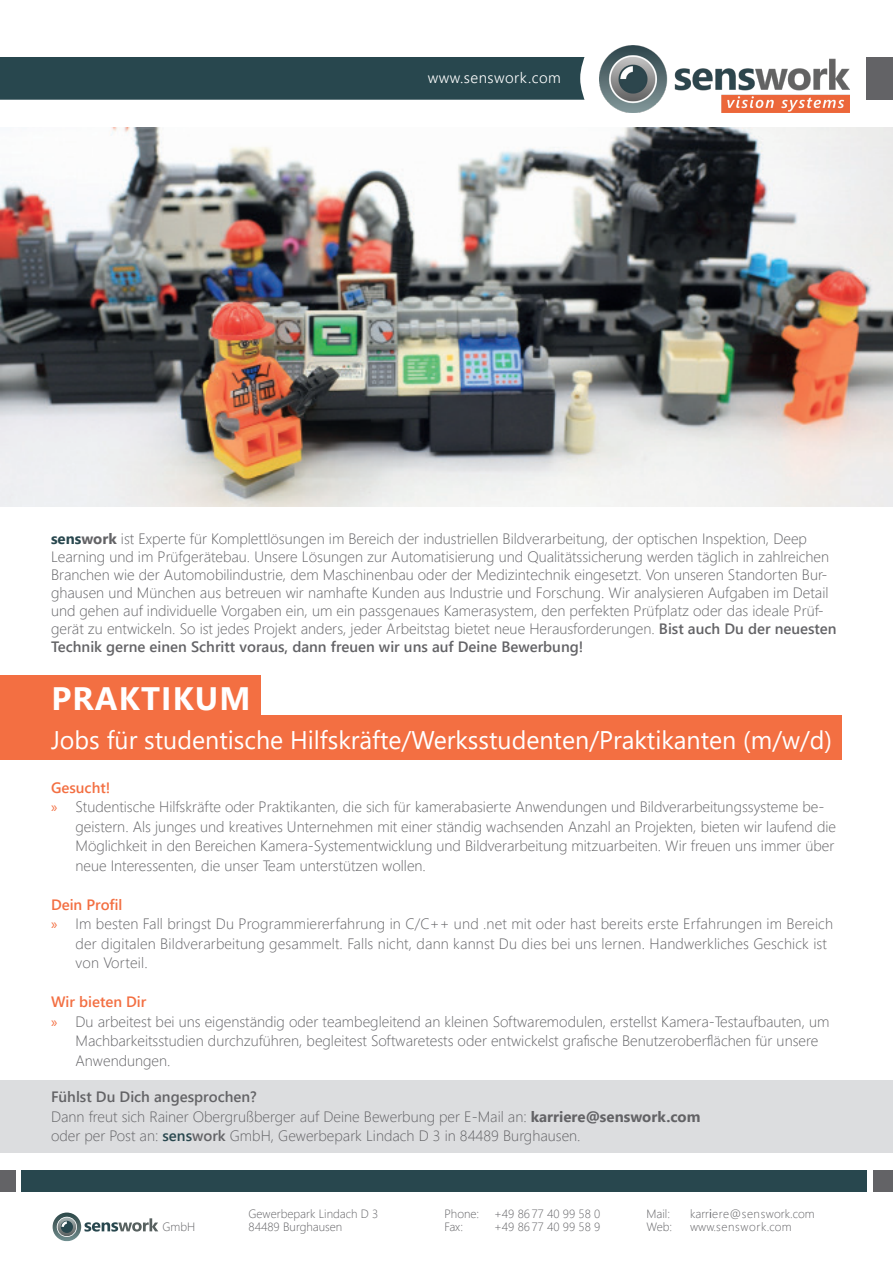
<style>
.page{position:relative;width:893px;height:1263px;background:#fff}
.page>*{position:absolute;margin:0;border:0;box-sizing:border-box;transform-origin:0 0}
.fliess{font:700 32.4px "Segoe UI";letter-spacing:.035em;color:#fff}
.fliess-2{font:25.5px "Segoe UI";color:#fff}
.t1{font:300 15.15px "Segoe UI";letter-spacing:.03em;color:#fff}
.fliess-3{font:300 15px/19.5px "Segoe UI";color:#636366}
.head2{font:600 15px "Segoe UI";color:#f36f42}
.fliess-4{font:600 15px "Segoe UI";color:#636366}
.t2{font:300 12px "Segoe UI";color:#636366}
.t3{font:300 12px "Segoe UI";letter-spacing:.05em;color:#636366}
.s1{font-weight:700;color:#28474e}
.s2{font-weight:700}
.s3{font-weight:600}
.s4{font-family:"Myriad Pro";font-weight:400;color:#f36f42}
.s5{font-weight:600;color:#28474e}
.s6{font-weight:400}
</style>
<div class="page">
<div style="left:0;top:1080px;width:893px;height:72px;background:#dcdddf"></div>
<img style="left:600px;top:45px;width:249px;height:68px">
<div style="left:867px;top:57px;width:26px;height:43px;background:#636366"></div>
<div style="left:0;top:57px;width:585px;height:43px;background:#28474e"></div>
<div style="left:0;top:675px;width:261px;height:45px;background:#f36f42"></div>
<div style="left:0;top:715px;width:842px;height:45px;background:#f36f42"></div>
<img style="left:0;top:128px;width:893px;height:378px">
<div style="left:22px;top:1170px;width:845px;height:21px;background:#28474e"></div>
<div style="left:0;top:1170px;width:16px;height:21px;background:#636366"></div>
<div style="left:873px;top:1170px;width:20px;height:21px;background:#636366"></div>
<img style="left:53px;top:1212px;width:28px;height:29px;border-radius:14px">
<svg style="left:57px;top:1217px;width:20px;height:20px"></svg>
<img style="left:57px;top:1217px;width:19px;height:19px;border-radius:9px">
<div style="left:61px;top:1221px;width:12px;height:12px;background:#28474e;border-radius:50%"></div>
<svg style="left:62px;top:1221px;width:5px;height:6px"></svg>
<svg style="left:85px;top:1218px;width:73px;height:13px"></svg>
<p class="t1" style="left:428px;top:63px;width:135px">www.senswork.com</p>
<p class="fliess-3" style="left:51px;top:528px;width:787px;line-height:18px"><span class="s1">sens</span><span class="s2">work</span> ist Experte für Komplettlösungen im Bereich der industriellen Bildverarbeitung, der optischen Inspektion, Deep Learning und im Prüfgerätebau. Unsere Lösungen zur Automatisierung und Qualitätssicherung werden täglich in zahlreichen Branchen wie der Automobilindustrie, dem Maschinenbau oder der Medizintechnik eingesetzt. Von unseren Standorten Bur&shy;ghausen und München aus betreuen wir namhafte Kunden aus Industrie und Forschung. Wir analysieren Aufgaben im Detail und gehen auf individuelle Vorgaben ein, um ein passgenaues Kamerasystem, den perfekten Prüfplatz oder das ideale Prüf&shy;gerät zu entwickeln. So ist jedes Projekt anders, jeder Arbeitstag bietet neue Herausforderungen. <span class="s3">Bist auch Du der neuesten Technik gerne einen Schritt voraus, dann freuen wir uns auf Deine Bewerbung!</span></p>
<p class="fliess" style="left:52px;top:668px;width:200px">PRAKTIKUM</p>
<p class="fliess-2" style="left:51px;top:716px;width:783px">Jobs für studentische Hilfskräfte/Werksstudenten/Praktikanten (m/w/d)</p>
<p class="head2" style="left:51px;top:773px;width:61px">Gesucht!</p>
<p class="fliess-3" style="left:76px;top:796px;width:762px;text-indent:-24px"><span class="s4">»</span> Studentische Hilfskräfte oder Praktikanten, die sich für kamerabasierte Anwendungen und Bildverarbeitungssysteme be&shy;geistern. Als junges und kreatives Unternehmen mit einer ständig wachsenden Anzahl an Projekten, bieten wir laufend die Möglichkeit in den Bereichen Kamera-Systementwicklung und Bildverarbeitung mitzuarbeiten. Wir freuen uns immer über neue Interessenten, die unser Team unterstützen wollen.</p>
<p class="head2" style="left:51px;top:890px;width:73px">Dein Profil</p>
<p class="fliess-3" style="left:76px;top:913px;width:759px;text-indent:-24px"><span class="s4">»</span> Im besten Fall bringst Du Programmiererfahrung in C/C++ und .net mit oder hast bereits erste Erfahrungen im Bereich der digitalen Bildverarbeitung gesammelt. Falls nicht, dann kannst Du dies bei uns lernen. Handwerkliches Geschick ist von Vorteil.</p>
<p class="head2" style="left:51px;top:988px;width:97px">Wir bieten Dir</p>
<p class="fliess-3" style="left:76px;top:1010px;width:755px;text-indent:-24px"><span class="s4">»</span> Du arbeitest bei uns eigenständig oder teambegleitend an kleinen Softwaremodulen, erstellst Kamera-Testaufbauten, um<br>Machbarkeitsstudien durchzuführen, begleitest Softwaretests oder entwickelst grafische Benutzeroberflächen für unsere<br>Anwendungen.</p>
<p class="fliess-4" style="left:51px;top:1083px;width:207px">Fühlst Du Dich angesprochen?</p>
<p class="fliess-3" style="left:51px;top:1105px;width:651px">Dann freut sich Rainer Obergrußberger auf Deine Bewerbung per E-Mail an: <span class="s2">karriere@senswork.com </span>oder per Post an: <span class="s5">sens</span><span class="s3">work</span> GmbH, Gewerbepark Lindach D 3 in 84489 Burghausen.</p>
<p class="t2" style="left:163px;top:1215px;width:34px">GmbH</p>
<p class="t2" style="left:248px;top:1202px;width:131px">Gewerbepark Lindach D 3</p>
<p class="t2" style="left:248px;top:1215px;width:95px">84489 Burghausen</p>
<p class="t2" style="left:444px;top:1202px;width:157px">Phone: +49 86 77 40 99 58 0</p>
<p class="t2" style="left:444px;top:1215px;width:20px">Fax:</p>
<p class="t2" style="left:494px;top:1215px;width:108px">+49 86 77 40 99 58 9</p>
<p class="t2" style="left:646px;top:1202px;width:25px">Mail:</p>
<p class="t2" style="left:690px;top:1202px;width:126px">karr<span class="s6">i</span>ere@senswork.com</p>
<p class="t2" style="left:646px;top:1215px;width:27px">Web:</p>
<p class="t3" style="left:690px;top:1215px;width:103px">www.senswork.com</p>
</div>
